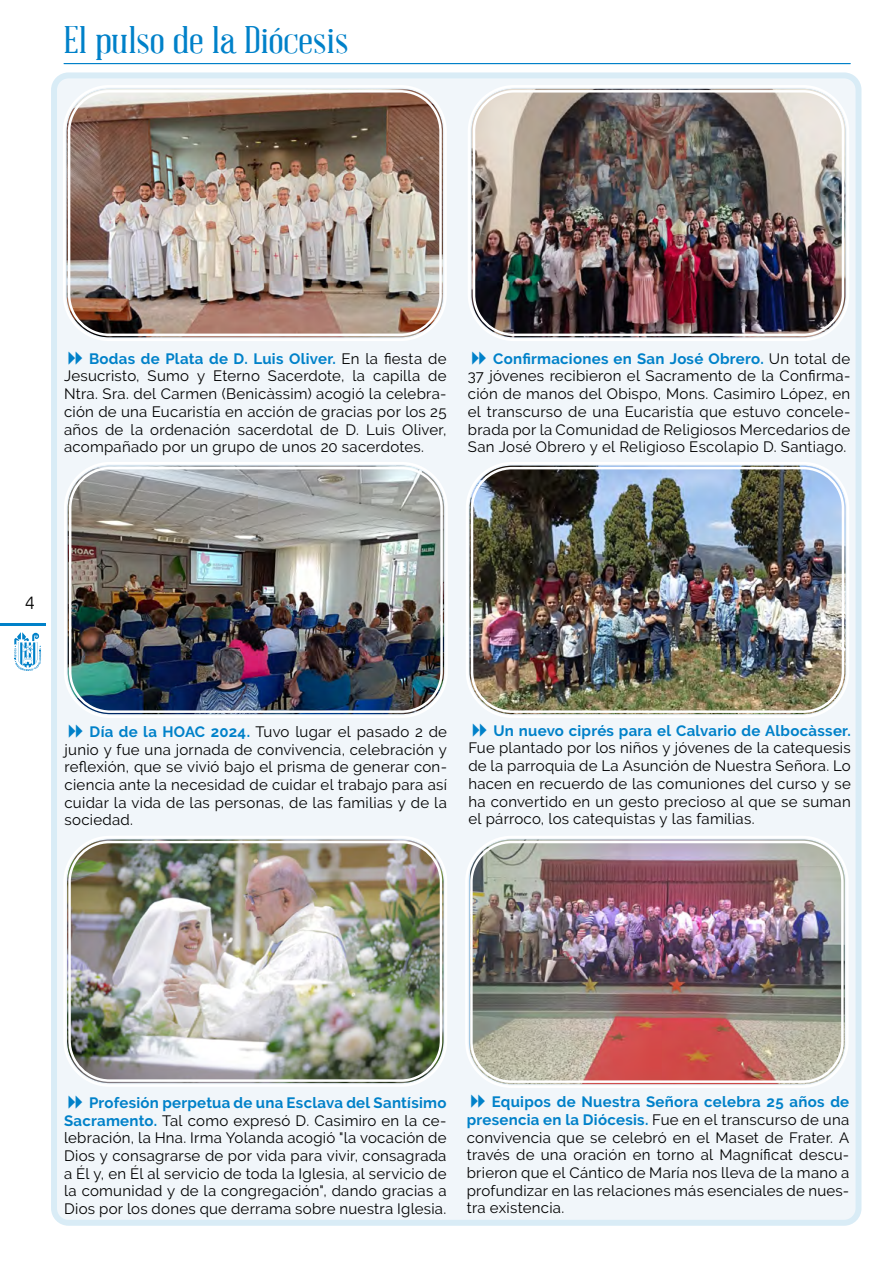
<style>
.page{position:relative;width:893px;height:1263px;background:#fff}
.page>*{position:absolute;margin:0;border:0;box-sizing:border-box;transform-origin:0 0}
.t1{font:37.5px "Abraham Lincoln";color:#0081c9;scale:1.2 1}
.t2{font:300 18px "Ubuntu";color:#000}
.t3{font:15px/17.7px "Raleway";letter-spacing:.015em;color:#000;text-align:justify}
.t4{font:700 15px "Raleway";letter-spacing:.02em;color:#0081c9}
.s1{font-weight:700;color:#0081c9}
</style>
<div class="page">
<hr style="left:0;top:624px;width:46px;height:2px;background:#0081c9">
<svg style="left:14px;top:632px;width:27px;height:39px"></svg>
<div style="left:54px;top:75px;width:804px;height:1148px;background:#f1f6fa;border-radius:14px"></div>
<div style="left:51px;top:72px;width:810px;height:1154px;border:6px solid #0081c9;border-radius:14px"></div>
<hr style="left:64px;top:63px;width:786px;height:1px;background:#0081c9">
<img style="left:68px;top:466px;width:376px;height:248px">
<div style="left:64px;top:462px;width:384px;height:256px;border:2px solid #fff;border-radius:45px"></div>
<div style="left:69px;top:467px;width:374px;height:246px;border:2px solid #fff;border-radius:40px"></div>
<img style="left:469px;top:466px;width:376px;height:248px">
<div style="left:466px;top:462px;width:383px;height:256px;border:2px solid #fff;border-radius:45px"></div>
<div style="left:471px;top:467px;width:373px;height:246px;border:2px solid #fff;border-radius:40px"></div>
<img style="left:67px;top:89px;width:376px;height:248px">
<div style="left:63px;top:85px;width:384px;height:256px;border:2px solid #fff;border-radius:45px"></div>
<div style="left:68px;top:90px;width:374px;height:246px;border:2px solid #fff;border-radius:40px"></div>
<img style="left:471px;top:89px;width:374px;height:248px">
<div style="left:468px;top:85px;width:381px;height:256px;border:2px solid #fff;border-radius:45px"></div>
<div style="left:473px;top:90px;width:371px;height:246px;border:2px solid #fff;border-radius:40px"></div>
<img style="left:67px;top:839px;width:376px;height:244px">
<div style="left:63px;top:836px;width:384px;height:251px;border:2px solid #fff;border-radius:45px"></div>
<div style="left:68px;top:841px;width:374px;height:241px;border:2px solid #fff;border-radius:40px"></div>
<img style="left:470px;top:839px;width:375px;height:245px">
<div style="left:465px;top:836px;width:384px;height:252px;border:2px solid #fff;border-radius:45px"></div>
<div style="left:470px;top:841px;width:374px;height:242px;border:2px solid #fff;border-radius:40px"></div>
<h1 class="t1" style="left:64px;top:21px;width:239px">El pulso de la Diócesis</h1>
<p class="t3" style="left:64px;top:350px;width:384px;text-indent:25px"><span class="s1">Bodas de Plata de D. Luis Oliver.</span> En la fiesta de Jesucristo, Sumo y Eterno Sacerdote, la capilla de Ntra. Sra. del Carmen (Benicàssim) acogió la celebra&shy;ción de una Eucaristía en acción de gracias por los 25 años de la ordenación sacerdotal de D. Luis Oliver, acompañado por un grupo de unos 20 sacerdotes.</p>
<p class="t3" style="left:468px;top:350px;width:384px;text-indent:25px"><span class="s1">Confirmaciones en San José Obrero.</span> Un total de 37 jóvenes recibieron el Sacramento de la Confirma&shy;ción de manos del Obispo, Mons. Casimiro López, en el transcurso de una Eucaristía que estuvo concele&shy;brada por la Comunidad de Religiosos Mercedarios de San José Obrero y el Religioso Escolapio D. Santiago.</p>
<p class="t2" style="left:25px;top:591px;width:12px">4</p>
<p class="t3" style="left:65px;top:723px;width:384px;text-indent:25px"><span class="s1">Día de la HOAC 2024.</span> Tuvo lugar el pasado 2 de junio y fue una jornada de convivencia, celebración y reflexión, que se vivió bajo el prisma de generar con&shy;ciencia ante la necesidad de cuidar el trabajo para así cuidar la vida de las personas, de las familias y de la sociedad.</p>
<p class="t4" style="left:493px;top:722px;width:359px">Un nuevo ciprés para el Calvario de Albocàsser.</p>
<p class="t3" style="left:468px;top:739px;width:384px">Fue plantado por los niños y jóvenes de la catequesis de la parroquia de La Asunción de Nuestra Señora. Lo hacen en recuerdo de las comuniones del curso y se ha convertido en un gesto precioso al que se suman el párroco, los catequistas y las familias.</p>
<p class="t3" style="left:64px;top:1094px;width:384px;text-indent:25px"><span class="s1">Profesión perpetua de una Esclava del Santísimo Sacramento.</span> Tal como expresó D. Casimiro en la ce&shy;lebración, la Hna. Irma Yolanda acogió "la vocación de Dios y consagrarse de por vida para vivir, consagrada a Él y, en Él al servicio de toda la Iglesia, al servicio de la comunidad y de la congregación", dando gracias a Dios por los dones que derrama sobre nuestra Iglesia.</p>
<p class="t3" style="left:467px;top:1093px;width:384px;text-indent:25px"><span class="s1">Equipos de Nuestra Señora celebra 25 años de presencia en la Diócesis.</span> Fue en el transcurso de una convivencia que se celebró en el Maset de Frater. A través de una oración en torno al Magníficat descu&shy;brieron que el Cántico de María nos lleva de la mano a profundizar en las relaciones más esenciales de nues&shy;tra existencia.</p>
</div>
